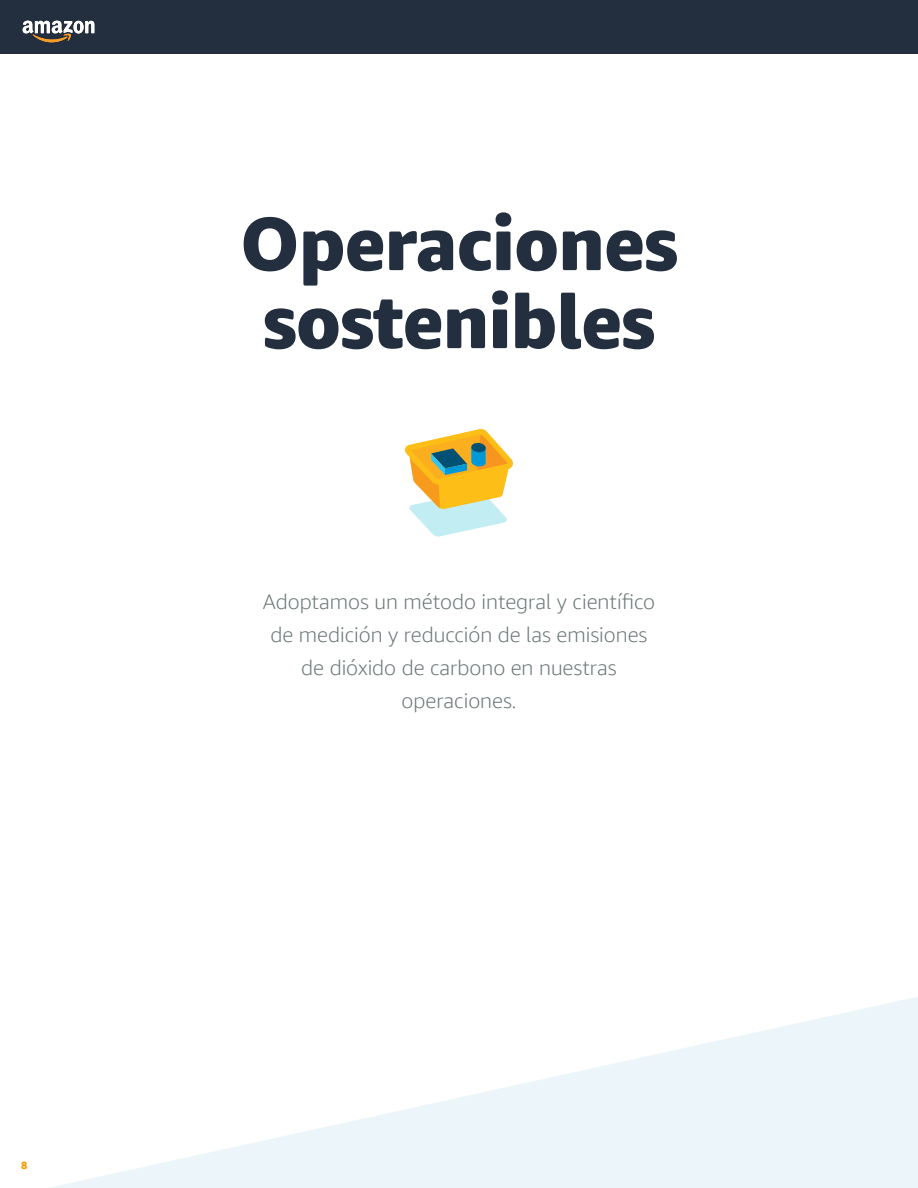
<style>
.page{position:relative;width:918px;height:1188px;background:#fff}
.page>*{position:absolute;margin:0;border:0;box-sizing:border-box;transform-origin:0 0}
.t1{font:800 75px/78px "Amazon Ember Display";letter-spacing:-.02em;color:#232f3e;text-align:center}
.t2{font:300 21px/33px "Amazon Ember Display";color:#6c7778;text-align:center}
.t3{font:800 10.5px "Amazon Ember";color:#f90}
</style>
<div class="page">
<svg style="left:405px;top:429px;width:108px;height:108px"></svg>
<div style="left:471px;top:443px;width:15px;height:10px;background:#005174;border-radius:50%"></div>
<svg style="left:50px;top:997px;width:868px;height:191px;fill:#edf5fa"></svg>
<div style="left:0;top:0;width:918px;height:54px;background:#232f3e"></div>
<svg style="left:23px;top:21px;width:71px;height:21px"></svg>
<p class="t3" style="left:21px;top:1159px;width:8px">8</p>
<h1 class="t1" style="left:240px;top:205px;width:440px">Operaciones sostenibles</h1>
<p class="t2" style="left:263px;top:585px;width:394px">Adoptamos un método integral y científico de medición y reducción de las emisiones de dióxido de carbono en nuestras operaciones.</p>
</div>
